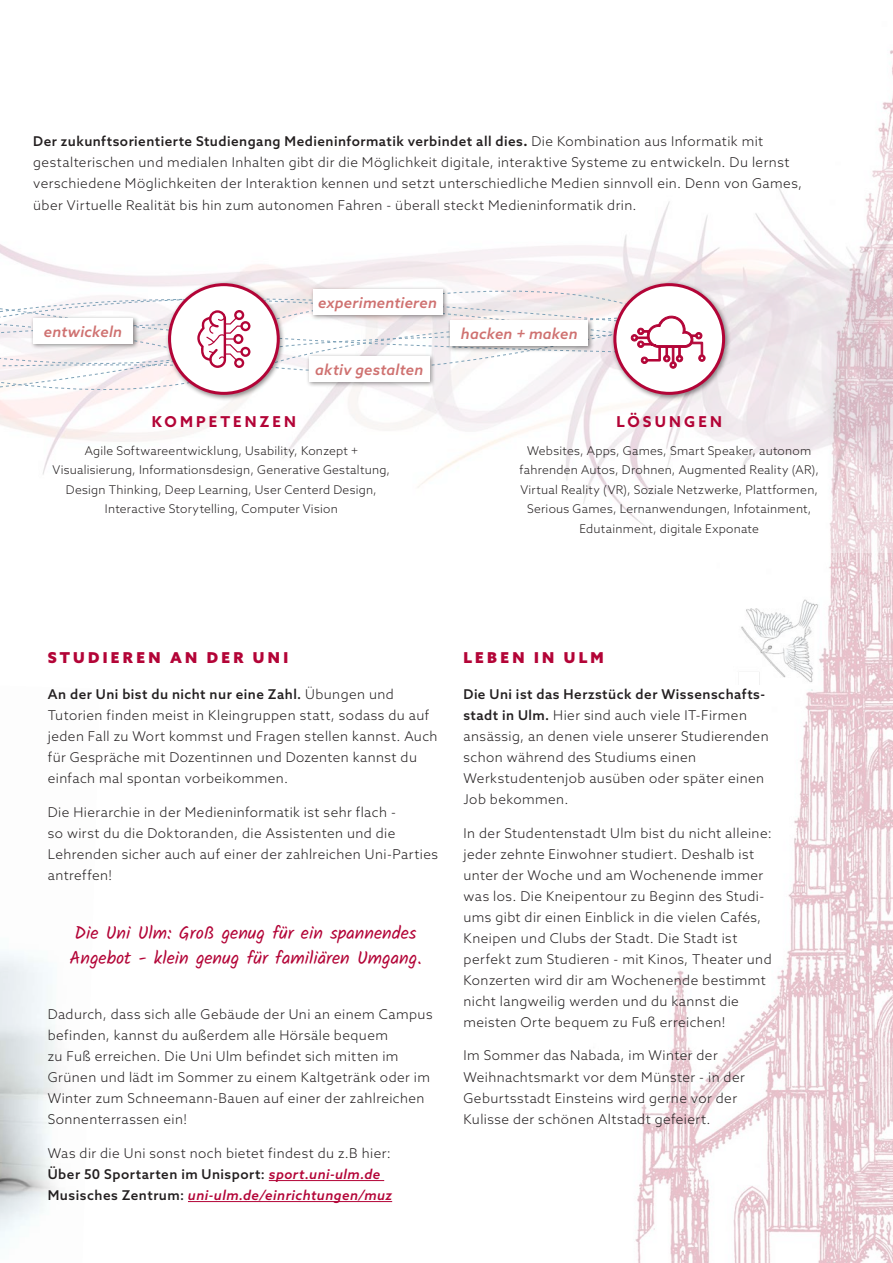
<style>
.page{position:relative;width:893px;height:1263px;background:#fff}
.page>*{position:absolute;margin:0;border:0;box-sizing:border-box;transform-origin:0 0}
.t1{font:18px/25.5px "Kalam";color:#b30437}
.t2{font:italic 500 15px "Azo Sans";letter-spacing:.015em;color:#cf7170}
.t3{font:900 15px "Azo Sans";letter-spacing:.225em;color:#b30437}
.t4{font:700 15px "Azo Sans";letter-spacing:.215em;color:#b30437}
.t5{font:300 13.5px/21px "Azo Sans";letter-spacing:.03em;color:#231f20}
.t6{font:300 12px/19.5px "Azo Sans";letter-spacing:.02em;color:#231f20;text-align:center}
.s1{font-weight:500}
.s2{font-weight:700}
.s3{font-weight:500;font-style:italic;color:#b30437}
</style>
<div class="page">
<img style="left:635px;top:50px;width:258px;height:1213px">
<img style="left:0;top:136px;width:893px;height:417px">
<img style="left:0;top:952px;width:63px;height:286px">
<img style="left:733px;top:591px;width:88px;height:93px">
<hr style="left:269px;top:1180px;width:115px;height:1px;background:#b30437">
<hr style="left:188px;top:1201px;width:204px;height:1px;background:#b30437">
<div style="left:611px;top:280px;width:120px;height:121px;background:#231f20;opacity:.5"></div>
<svg style="left:615px;top:285px;width:109px;height:108px"></svg>
<svg style="left:0;top:262px;width:705px;height:141px"></svg>
<p class="t5" style="left:33px;top:131px;width:770px"><span class="s1">Der zukunftsorientierte Studiengang Medieninformatik verbindet all dies</span><span class="s2">.</span> Die Kombination aus Informatik mit gestalterischen und medialen Inhalten gibt dir die Möglichkeit digitale, interaktive Systeme zu entwickeln. Du lernst verschiedene Möglichkeiten der Interaktion kennen und setzt unterschiedliche Medien sinnvoll ein. Denn von Games, über Virtuelle Realität bis hin zum autonomen Fahren - überall steckt Medieninformatik drin.</p>
<p class="t2" style="left:44px;top:322px;width:80px">entwickeln</p>
<p class="t2" style="left:318px;top:293px;width:120px">experimentieren</p>
<p class="t2" style="left:315px;top:360px;width:110px">aktiv gestalten</p>
<p class="t2" style="left:461px;top:324px;width:118px">hacken + maken</p>
<p class="t4" style="left:152px;top:411px;width:146px">KOMPETENZEN</p>
<p class="t4" style="left:616px;top:411px;width:107px">LÖSUNGEN</p>
<p class="t6" style="left:53px;top:441px;width:339px">Agile Softwareentwicklung, Usability, Konzept + Visualisierung, Informationsdesign, Generative Gestaltung, Design Thinking, Deep Learning, User Centerd Design, Interactive Storytelling, Computer Vision</p>
<p class="t6" style="left:519px;top:441px;width:301px">Websites, Apps, Games, Smart Speaker, autonom fahrenden Autos, Drohnen, Augmented Reality (AR), Virtual Reality (VR), Soziale Netzwerke, Plattformen, Serious Games, Lernanwendungen, Infotainment, Edutainment, digitale Exponate</p>
<p class="t3" style="left:48px;top:648px;width:242px">STUDIEREN AN DER UNI</p>
<p class="t3" style="left:463px;top:648px;width:142px">LEBEN IN ULM</p>
<p class="t5" style="left:48px;top:683px;width:391px"><span class="s1">An der Uni bist du nicht nur eine Zahl.</span> Übungen und Tutorien finden meist in Kleingruppen statt, sodass du auf jeden Fall zu Wort kommst und Fragen stellen kannst. Auch für Gespräche mit Dozentinnen und Dozenten kannst du einfach mal spontan vorbeikommen.</p>
<p class="t5" style="left:48px;top:801px;width:392px">Die Hierarchie in der Medieninformatik ist sehr flach -<br>so wirst du die Doktoranden, die Assistenten und die Lehrenden sicher auch auf einer der zahlreichen Uni-Parties antreffen!</p>
<p class="t5" style="left:463px;top:683px;width:307px"><span class="s1">Die Uni ist das Herzstück der Wissenschafts&shy;stadt in Ulm.</span> Hier sind auch viele IT-Firmen ansässig, an denen viele unserer Studierenden schon während des Studiums einen Werkstudentenjob ausüben oder später einen Job bekommen.</p>
<p class="t5" style="left:463px;top:822px;width:310px">In der Studentenstadt Ulm bist du nicht alleine: jeder zehnte Einwohner studiert. Deshalb ist unter der Woche und am Wochenende immer was los. Die Kneipentour zu Beginn des Studi&shy;ums gibt dir einen Einblick in die vielen Cafés, Kneipen und Clubs der Stadt. Die Stadt ist perfekt zum Studieren - mit Kinos, Theater und Konzerten wird dir am Wochenende bestimmt nicht langweilig werden und du kannst die meisten Orte bequem zu Fuß erreichen!</p>
<p class="t5" style="left:463px;top:1045px;width:283px">Im Sommer das Nabada, im Winter der Weihnachtsmarkt vor dem Münster - in der Geburtsstadt Einsteins wird gerne vor der Kulisse der schönen Altstadt gefeiert.</p>
<p class="t1" style="left:69px;top:921px;width:354px">Die Uni Ulm: Groß genug für ein spannendes<br>Angebot - klein genug für familiären Umgang.</p>
<p class="t5" style="left:48px;top:1004px;width:386px">Dadurch, dass sich alle Gebäude der Uni an einem Campus befinden, kannst du außerdem alle Hörsäle bequem<br>zu Fuß erreichen. Die Uni Ulm befindet sich mitten im Grünen und lädt im Sommer zu einem Kaltgetränk oder im Winter zum Schneemann-Bauen auf einer der zahlreichen Sonnenterrassen ein!</p>
<p class="t5" style="left:48px;top:1142px;width:346px">Was dir die Uni sonst noch bietet findest du z.B hier:<br><span class="s1">Über 50 Sportarten im Unisport:</span> <span class="s3">sport.uni-ulm.de<br></span><span class="s1">Musisches Zentrum:</span> <span class="s3">uni-ulm.de/einrichtungen/muz</span></p>
</div>
